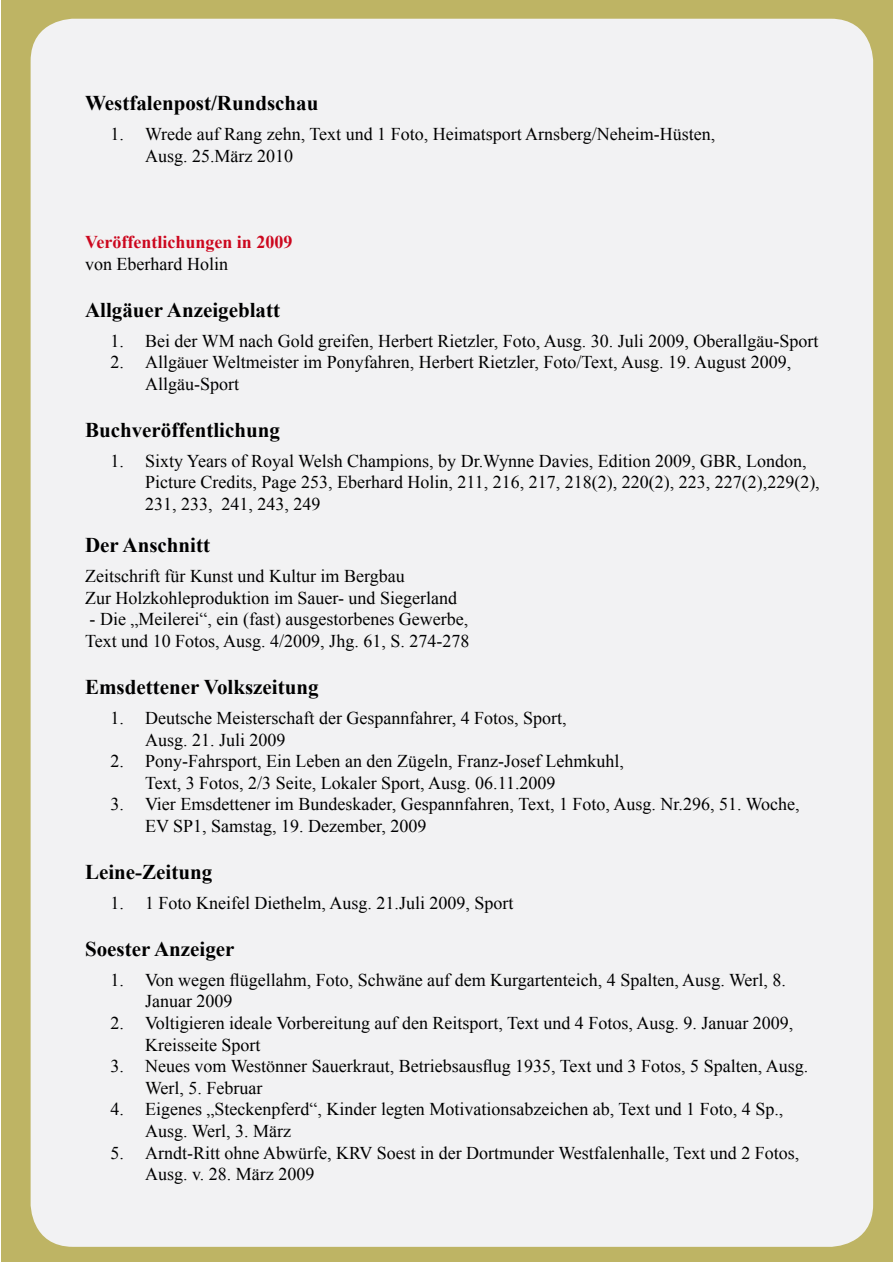
<style>
.page{position:relative;width:893px;height:1263px;background:#fff}
.page>*{position:absolute;margin:0;border:0;box-sizing:border-box;transform-origin:0 0}
.t1{font:700 21px "Times New Roman";color:#000}
.t2{font:18px/21.6px "Times New Roman";color:#000}
.t3{font:700 18px "Times New Roman";color:#cc071e}
</style>
<div class="page">
<div style="left:1px;top:1px;width:891px;height:1261px;background:#beb464"></div>
<div style="left:31px;top:19px;width:842px;height:1228px;background:#f2f2f3;border-radius:43px"></div>
<p class="t1" style="left:85px;top:88px;width:235px">Westfalenpost/Rundschau</p>
<p class="t2" style="left:145px;top:123px;width:572px">Wrede auf Rang zehn, Text und 1 Foto, Heimatsport Arnsberg/Neheim-Hüsten,<br>Ausg. 25.März 2010</p>
<p class="t2" style="left:111px;top:123px;width:15px">1.</p>
<p class="t3" style="left:85px;top:230px;width:209px">Veröffentlichungen in 2009</p>
<p class="t2" style="left:85px;top:253px;width:144px">von Eberhard Holin</p>
<p class="t1" style="left:85px;top:295px;width:197px">Allgäuer Anzeigeblatt</p>
<p class="t2" style="left:145px;top:329px;width:675px">Bei der WM nach Gold greifen, Herbert Rietzler, Foto, Ausg. 30. Juli 2009, Oberallgäu-Sport<br>Allgäuer Weltmeister im Ponyfahren, Herbert Rietzler, Foto/Text, Ausg. 19. August 2009,<br>Allgäu-Sport</p>
<p class="t1" style="left:85px;top:415px;width:196px">Buchveröffentlichung</p>
<p class="t2" style="left:145px;top:450px;width:676px">Sixty Years of Royal Welsh Champions, by Dr.Wynne Davies, Edition 2009, GBR, London,<br>Picture Credits, Page 253, Eberhard Holin, 211, 216, 217, 218(2), 220(2), 223, 227(2),229(2),<br>231, 233, 241, 243, 249</p>
<p class="t1" style="left:85px;top:531px;width:127px">Der Anschnitt</p>
<p class="t2" style="left:85px;top:565px;width:374px">Zeitschrift für Kunst und Kultur im Bergbau<br>Zur Holzkohleproduktion im Sauer- und Siegerland</p>
<p class="t2" style="left:85px;top:608px;width:386px">- Die „Meilerei“, ein (fast) ausgestorbenes Gewerbe,<br>Text und 10 Fotos, Ausg. 4/2009, Jhg. 61, S. 274-278</p>
<p class="t1" style="left:85px;top:672px;width:235px">Emsdettener Volkszeitung</p>
<p class="t2" style="left:145px;top:707px;width:656px">Deutsche Meisterschaft der Gespannfahrer, 4 Fotos, Sport,<br>Ausg. 21. Juli 2009<br>Pony-Fahrsport, Ein Leben an den Zügeln, Franz-Josef Lehmkuhl,<br>Text, 3 Fotos, 2/3 Seite, Lokaler Sport, Ausg. 06.11.2009<br>Vier Emsdettener im Bundeskader, Gespannfahren, Text, 1 Foto, Ausg. Nr.296, 51. Woche, EV SP1, Samstag, 19. Dezember, 2009</p>
<p class="t1" style="left:85px;top:857px;width:129px">Leine-Zeitung</p>
<p class="t2" style="left:145px;top:892px;width:370px">1 Foto Kneifel Diethelm, Ausg. 21.Juli 2009, Sport</p>
<p class="t1" style="left:85px;top:934px;width:151px">Soester Anzeiger</p>
<p class="t2" style="left:145px;top:969px;width:665px">Von wegen flügellahm, Foto, Schwäne auf dem Kurgartenteich, 4 Spalten, Ausg. Werl, 8.<br>Januar 2009<br>Voltigieren ideale Vorbereitung auf den Reitsport, Text und 4 Fotos, Ausg. 9. Januar 2009, Kreisseite Sport<br>Neues vom Westönner Sauerkraut, Betriebsausflug 1935, Text und 3 Fotos, 5 Spalten, Ausg.<br>Werl, 5. Februar<br>Eigenes „Steckenpferd“, Kinder legten Motivationsabzeichen ab, Text und 1 Foto, 4 Sp., Ausg. Werl, 3. März<br>Arndt-Ritt ohne Abwürfe, KRV Soest in der Dortmunder Westfalenhalle, Text und 2 Fotos, Ausg. v. 28. März 2009</p>
<p class="t2" style="left:111px;top:329px;width:15px">1.<br>2.</p>
<p class="t2" style="left:111px;top:450px;width:15px">1.</p>
<p class="t2" style="left:111px;top:707px;width:15px">1.</p>
<p class="t2" style="left:111px;top:750px;width:15px">2.</p>
<p class="t2" style="left:111px;top:793px;width:15px">3.</p>
<p class="t2" style="left:111px;top:892px;width:15px">1.</p>
<p class="t2" style="left:111px;top:969px;width:15px">1.</p>
<p class="t2" style="left:111px;top:1012px;width:15px">2.</p>
<p class="t2" style="left:111px;top:1055px;width:15px">3.</p>
<p class="t2" style="left:111px;top:1098px;width:15px">4.</p>
<p class="t2" style="left:111px;top:1141px;width:15px">5.</p>
</div>
